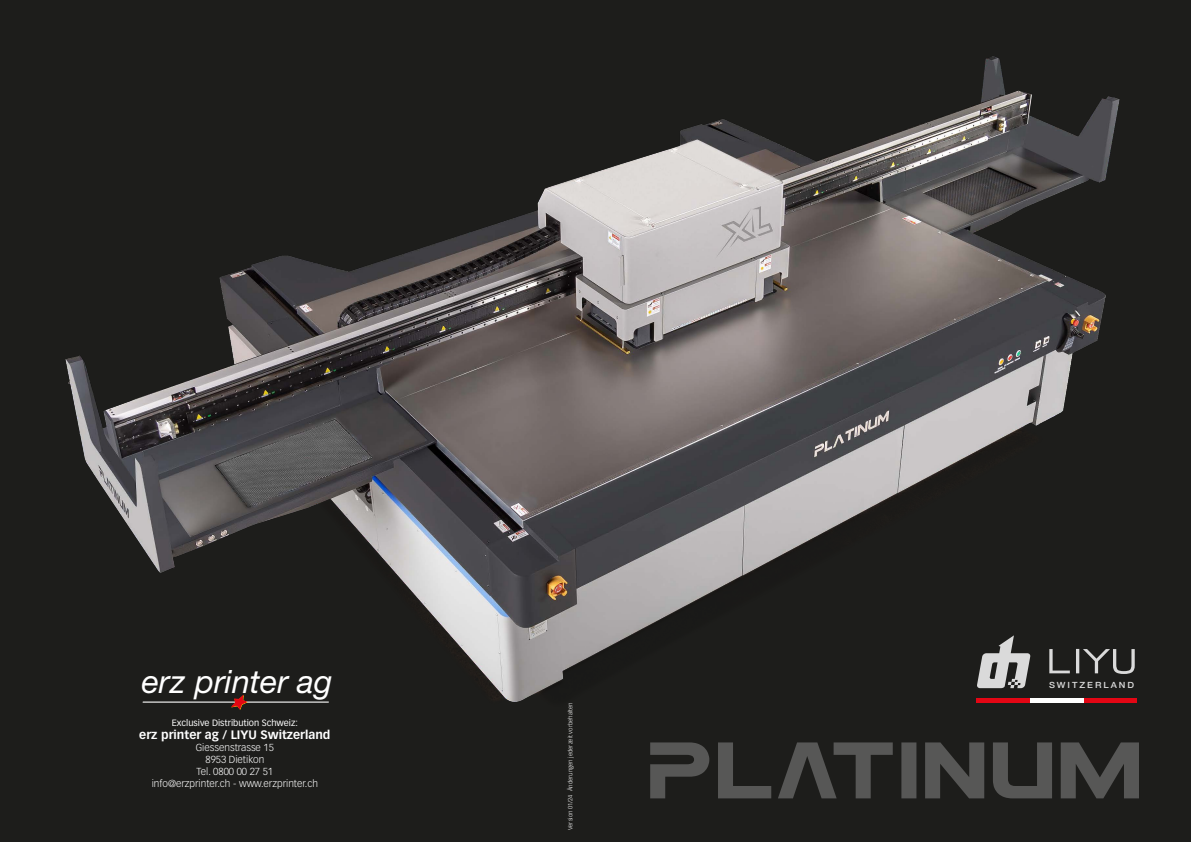
<style>
.page{position:relative;width:1191px;height:842px;background:#1d1d1b}
.page>*{position:absolute;margin:0;border:0;box-sizing:border-box;transform-origin:0 0}
.t1{font:italic 32.2px "Helvetica Neue";color:#fff}
.t2{font:700 12px "Vectora LT Pro";color:#fff}
.t3{font:300 10px/12px "Vectora LT Pro";color:#fff;text-align:center}
.t4{font:9px "Vectora LT Pro";color:#fff}
.t5{font:500 8.5px "Helvetica Neue";letter-spacing:.21em;color:#dadada;scale:1.09 1}
.t6{font:300 6px "Vectora LT Pro";color:#fff}
</style>
<div class="page">
<svg style="left:650px;top:742px;width:489px;height:56px"></svg>
<hr style="left:1083px;top:698px;width:54px;height:4px;background:#e30614">
<img style="left:65px;top:56px;width:1071px;height:654px">
<hr style="left:143px;top:702px;width:186px;height:1px;background:#fff">
<svg style="left:232px;top:695px;width:15px;height:14px"></svg>
<h1 class="t1" style="left:142px;top:658px;width:192px">erz printer ag</h1>
<p class="t4" style="left:172px;top:717px;width:128px">Exclusive Distribution Schweiz:</p>
<p class="t2" style="left:139px;top:727px;width:193px">erz printer ag / LIYU Switzerland</p>
<p class="t3" style="left:152px;top:741px;width:168px">Giessenstrasse 15<br>8953 Dietikon<br>Tel. 0800 00 27 51<br>info@erzprinter.ch - www.erzprinter.ch</p>
<p class="t6" style="left:566px;top:830px;width:129px;rotate:-90deg">Version 01/24 Änderungen jederzeit vorbehalten</p>
<p class="t5" style="left:1049px;top:678px;width:80px">SWITZERLAND</p>
</div>
